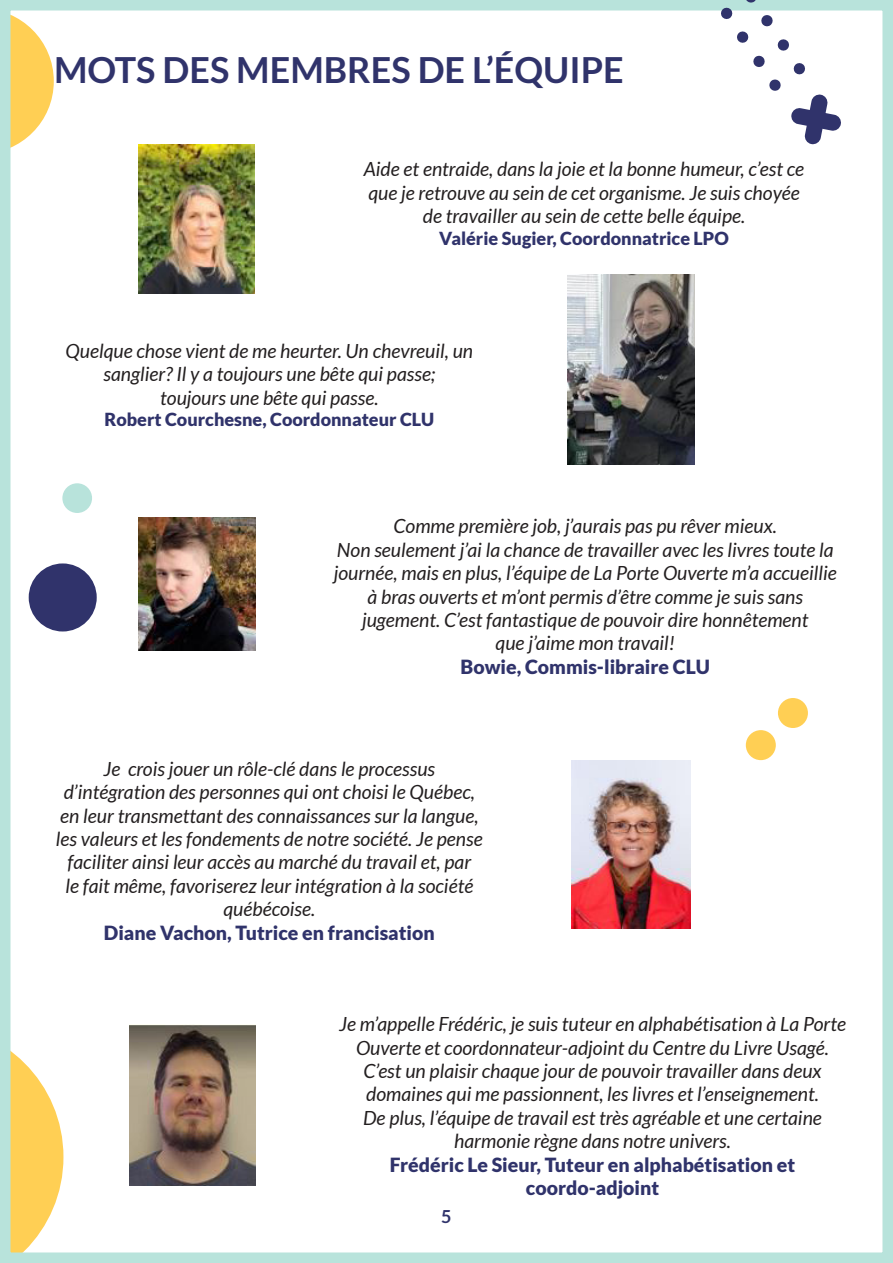
<style>
.page{position:relative;width:893px;height:1263px;background:#fff}
.page>*{position:absolute;margin:0;border:0;box-sizing:border-box;transform-origin:0 0}
.TITRE_1{font:700 36px "Lato";color:#30336b}
.t1{font:italic 19.5px/23.4px "Lato";color:#231f20;text-align:center}
.t2{font:900 19.5px "Lato";color:#30336b}
.t3{font:900 18px "Lato";color:#30336b}
.t4{font:700 18px "Lato";color:#30336b}
</style>
<div class="page">
<svg style="left:11px;top:15px;width:43px;height:133px"></svg>
<svg style="left:11px;top:1051px;width:52px;height:201px"></svg>
<img style="left:139px;top:145px;width:116px;height:148px">
<img style="left:568px;top:274px;width:127px;height:190px">
<img style="left:138px;top:518px;width:117px;height:132px">
<img style="left:572px;top:760px;width:119px;height:169px">
<img style="left:129px;top:1025px;width:126px;height:161px">
<div style="left:0;top:0;width:893px;height:1263px;border:10px solid #b8e3db"></div>
<div style="left:746px;top:730px;width:30px;height:30px;background:#ffcf54;border-radius:50%"></div>
<div style="left:778px;top:698px;width:30px;height:30px;background:#ffcf54;border-radius:50%"></div>
<div style="left:29px;top:563px;width:68px;height:68px;background:#30336b;border-radius:50%"></div>
<div style="left:62px;top:483px;width:30px;height:30px;background:#b8e3db;border-radius:50%"></div>
<svg style="left:791px;top:94px;width:50px;height:51px"></svg>
<svg style="left:737px;top:31px;width:12px;height:12px"></svg>
<svg style="left:761px;top:15px;width:12px;height:12px"></svg>
<svg style="left:720px;top:7px;width:13px;height:12px"></svg>
<svg style="left:745px;top:0;width:12px;height:3px"></svg>
<svg style="left:769px;top:79px;width:12px;height:12px"></svg>
<svg style="left:793px;top:63px;width:12px;height:12px"></svg>
<svg style="left:753px;top:55px;width:12px;height:12px"></svg>
<svg style="left:777px;top:39px;width:12px;height:12px"></svg>
<p class="TITRE_1" style="left:54px;top:49px;width:571px">MOTS DES MEMBRES DE L’ÉQUIPE</p>
<p class="t1" style="left:364px;top:158px;width:442px">Aide et entraide, dans la joie et la bonne humeur, c’est ce</p>
<p class="t1" style="left:368px;top:181px;width:433px">que je retrouve au sein de cet organisme. Je suis choyée</p>
<p class="t1" style="left:423px;top:205px;width:324px">de travailler au sein de cette belle équipe.</p>
<p class="t3" style="left:439px;top:227px;width:291px">Valérie Sugier, Coordonnatrice LPO</p>
<p class="t1" style="left:66px;top:340px;width:409px">Quelque chose vient de me heurter. Un chevreuil, un sanglier? Il y a toujours une bête qui passe;</p>
<p class="t1" style="left:160px;top:386px;width:220px">toujours une bête qui passe.</p>
<p class="t3" style="left:104px;top:409px;width:331px">Robert Courchesne, Coordonnateur CLU</p>
<p class="t1" style="left:394px;top:515px;width:385px">Comme première job, j’aurais pas pu rêver mieux.</p>
<p class="t1" style="left:334px;top:539px;width:504px">Non seulement j’ai la chance de travailler avec les livres toute la journée, mais en plus, l’équipe de La Porte Ouverte m’a accueillie à bras ouverts et m’ont permis d’être comme je suis sans</p>
<p class="t1" style="left:362px;top:609px;width:448px">jugement. C’est fantastique de pouvoir dire honnêtement</p>
<p class="t1" style="left:495px;top:632px;width:181px">que j’aime mon travail!</p>
<p class="t2" style="left:461px;top:655px;width:251px">Bowie, Commis-libraire CLU</p>
<p class="t1" style="left:104px;top:758px;width:333px">Je crois jouer un rôle-clé dans le processus</p>
<p class="t1" style="left:56px;top:781px;width:428px">d’intégration des personnes qui ont choisi le Québec, en leur transmettant des connaissances sur la langue, les valeurs et les fondements de notre société. Je pense faciliter ainsi leur accès au marché du travail et, par<br>le fait même, favoriserez leur intégration à la société québécoise.</p>
<p class="t2" style="left:104px;top:921px;width:332px">Diane Vachon, Tutrice en francisation</p>
<p class="t1" style="left:339px;top:1013px;width:508px">Je m’appelle Frédéric, je suis tuteur en alphabétisation à La Porte<br>Ouverte et coordonnateur-adjoint du Centre du Livre Usagé.<br>C’est un plaisir chaque jour de pouvoir travailler dans deux</p>
<p class="t1" style="left:366px;top:1083px;width:454px">domaines qui me passionnent, les livres et l’enseignement.</p>
<p class="t1" style="left:363px;top:1106px;width:460px">De plus, l’équipe de travail est très agréable et une certaine</p>
<p class="t1" style="left:454px;top:1130px;width:278px">harmonie règne dans notre univers.</p>
<p class="t2" style="left:390px;top:1153px;width:407px">Frédéric Le Sieur, Tuteur en alphabétisation et</p>
<p class="t2" style="left:526px;top:1176px;width:135px">coordo-adjoint</p>
<p class="t4" style="left:441px;top:1206px;width:12px">5</p>
</div>
